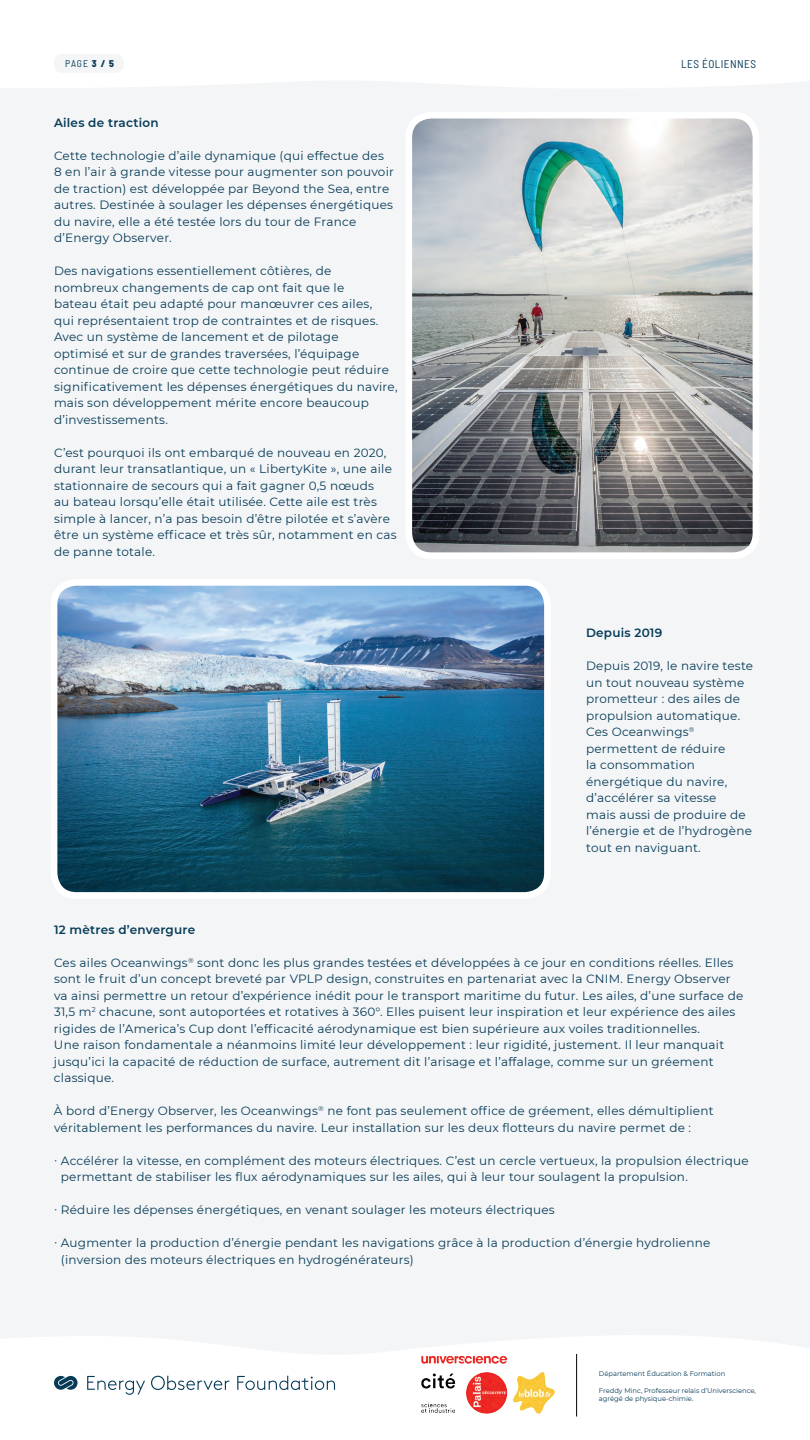
<style>
.page{position:relative;width:810px;height:1440px;background:#fff}
.page>*{position:absolute;margin:0;border:0;box-sizing:border-box;transform-origin:0 0}
.t1{font:12px/16.5px "Montserrat";letter-spacing:.02em;color:#063b58}
.t2{font:600 12px "Montserrat";letter-spacing:.02em;color:#063b58}
.t3{font:semi-condensed 11.25px "Barlow";letter-spacing:.04em;color:#063b58}
.t4{font:semi-condensed 9.75px "Barlow";color:#063b58}
.t5{font:6.75px/8.1px "Montserrat";color:#063b58}
.s1{font-weight:800}
</style>
<div class="page">
<div style="left:0;top:0;width:810px;height:1362px;background:#f4f5f6"></div>
<img style="left:413px;top:120px;width:338px;height:431px">
<div style="left:405px;top:112px;width:354px;height:447px;border:7px solid #fff;border-radius:22px"></div>
<img style="left:59px;top:587px;width:484px;height:304px">
<div style="left:51px;top:579px;width:500px;height:320px;border:7px solid #fff;border-radius:22px"></div>
<div style="left:0;top:0;width:810px;height:88px;background:#fff"></div>
<hr style="left:681px;top:71px;width:75px;height:1px;background:#fff">
<div style="left:54px;top:54px;width:70px;height:19px;background:#f4f5f6;border-radius:8px"></div>
<svg style="left:0;top:1336px;width:810px;height:81px"></svg>
<hr style="left:576px;top:1354px;width:1px;height:63px;background:#040503">
<svg style="left:54px;top:1376px;width:24px;height:14px"></svg>
<svg style="left:87px;top:1376px;width:58px;height:19px"></svg>
<svg style="left:151px;top:1376px;width:79px;height:14px"></svg>
<svg style="left:237px;top:1376px;width:98px;height:14px"></svg>
<img style="left:422px;top:1357px;width:132px;height:57px">
<p class="t4" style="left:65px;top:56px;width:50px">PAGE <span class="s1">3 / 5</span></p>
<p class="t3" style="left:681px;top:56px;width:76px">LES ÉOLIENNES</p>
<p class="t2" style="left:54px;top:114px;width:106px">Ailes de traction</p>
<p class="t1" style="left:54px;top:147px;width:341px">Cette technologie d’aile dynamique (qui effectue des 8 en l’air à grande vitesse pour augmenter son pouvoir de traction) est développée par Beyond the Sea, entre autres. Destinée à soulager les dépenses énergétiques du navire, elle a été testée lors du tour de France d’Energy Observer.</p>
<p class="t1" style="left:54px;top:262px;width:345px">Des navigations essentiellement côtières, de nombreux changements de cap ont fait que le<br>bateau était peu adapté pour manœuvrer ces ailes,<br>qui représentaient trop de contraintes et de risques.<br>Avec un système de lancement et de pilotage<br>optimisé et sur de grandes traversées, l’équipage continue de croire que cette technologie peut réduire significativement les dépenses énergétiques du navire, mais son développement mérite encore beaucoup d’investissements.</p>
<p class="t1" style="left:54px;top:444px;width:344px">C’est pourquoi ils ont embarqué de nouveau en 2020, durant leur transatlantique, un « LibertyKite », une aile stationnaire de secours qui a fait gagner 0,5 nœuds<br>au bateau lorsqu’elle était utilisée. Cette aile est très simple à lancer, n’a pas besoin d’être pilotée et s’avère être un système efficace et très sûr, notamment en cas de panne totale.</p>
<p class="t2" style="left:586px;top:625px;width:78px">Depuis 2019</p>
<p class="t1" style="left:586px;top:658px;width:169px">Depuis 2019, le navire teste un tout nouveau système prometteur : des ailes de propulsion automatique.<br>Ces Oceanwings<sup>® </sup>permettent de réduire<br>la consommation énergétique du navire, d’accélérer sa vitesse<br>mais aussi de produire de l’énergie et de l’hydrogène tout en naviguant.</p>
<p class="t2" style="left:54px;top:921px;width:143px">12 mètres d’envergure</p>
<p class="t1" style="left:54px;top:954px;width:691px">Ces ailes Oceanwings<sup>®</sup> sont donc les plus grandes testées et développées à ce jour en conditions réelles. Elles sont le fruit d’un concept breveté par VPLP design, construites en partenariat avec la CNIM. Energy Observer va ainsi permettre un retour d’expérience inédit pour le transport maritime du futur. Les ailes, d’une surface de 31,5 m<sup>2</sup> chacune, sont autoportées et rotatives à 360°. Elles puisent leur inspiration et leur expérience des ailes rigides de l’America’s Cup dont l’efficacité aérodynamique est bien supérieure aux voiles traditionnelles.<br>Une raison fondamentale a néanmoins limité leur développement : leur rigidité, justement. Il leur manquait jusqu’ici la capacité de réduction de surface, autrement dit l’arisage et l’affalage, comme sur un gréement classique.</p>
<p class="t1" style="left:54px;top:1102px;width:661px">À bord d’Energy Observer, les Oceanwings<sup>®</sup> ne font pas seulement office de gréement, elles démultiplient véritablement les performances du navire. Leur installation sur les deux flotteurs du navire permet de :</p>
<p class="t1" style="left:61px;top:1152px;width:689px;text-indent:-7px">∙ Accélérer la vitesse, en complément des moteurs électriques. C’est un cercle vertueux, la propulsion électrique permettant de stabiliser les flux aérodynamiques sur les ailes, qui à leur tour soulagent la propulsion.</p>
<p class="t1" style="left:54px;top:1201px;width:502px">∙ Réduire les dépenses énergétiques, en venant soulager les moteurs électriques</p>
<p class="t1" style="left:61px;top:1234px;width:651px;text-indent:-7px">∙ Augmenter la production d’énergie pendant les navigations grâce à la production d’énergie hydrolienne (inversion des moteurs électriques en hydrogénérateurs)</p>
<p class="t5" style="left:599px;top:1370px;width:128px">Département Éducation &amp; Formation</p>
<p class="t5" style="left:599px;top:1386px;width:159px">Freddy Minc, Professeur relais d’Universcience, agrégé de physique-chimie.</p>
</div>
